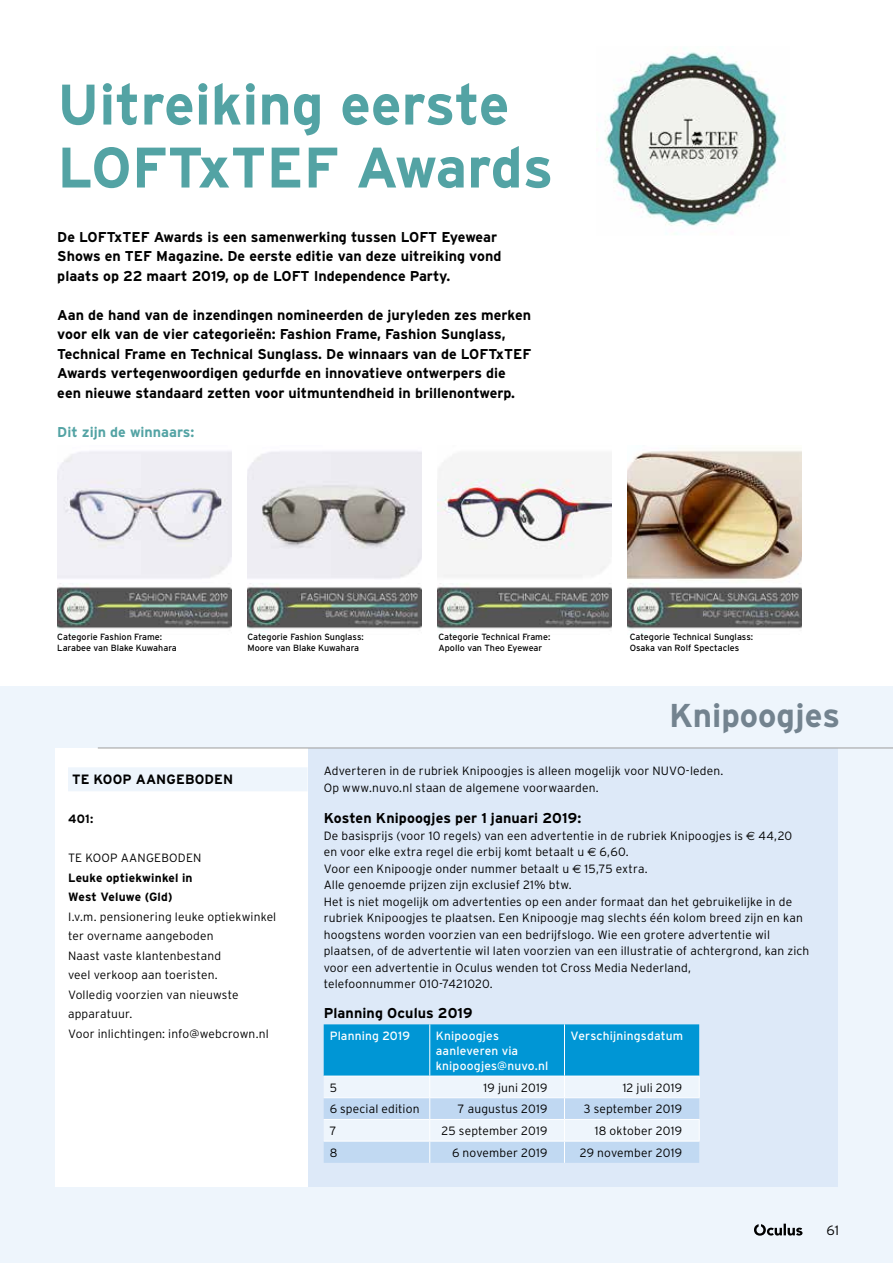
<style>
.page{position:relative;width:893px;height:1263px;background:#fff}
.page>*{position:absolute;margin:0;border:0;box-sizing:border-box;transform-origin:0 0}
.t1{font:700 57px/63px "Interstate";color:#53a3a4}
.t2{font:700 33px "Interstate";color:#73838f}
.t3{font:700 14.25px/19.5px "Interstate";color:#000}
.t4{font:700 14.25px "Interstate";color:#53a3a4}
.t5{font:700 13.5px "Interstate";letter-spacing:.01em;color:#000}
.t6{font:300 13.5px "Interstate";color:#000}
.t7{font:300 12px/16.5px "Interstate";letter-spacing:.015em;color:#000}
.t8{font:12px/15px "Interstate";letter-spacing:.015em;color:#fff}
.t9{font:700 12px/19.5px "Interstate";letter-spacing:.015em;color:#000}
.t10{font:9px/10.8px "Interstate";color:#000}
.s1{font-family:"Euro Sans Std";font-weight:400}
</style>
<div class="page">
<div style="left:0;top:687px;width:893px;height:576px;background:#eef5fc"></div>
<div style="left:55px;top:748px;width:783px;height:438px;background:#dde9f8"></div>
<svg style="left:324px;top:1024px;width:376px;height:139px;background:#89c9ea"></svg>
<hr style="left:324px;top:1141px;width:106px;height:1px;background:#fff">
<hr style="left:430px;top:1141px;width:134px;height:1px;background:#fff">
<hr style="left:564px;top:1141px;width:136px;height:1px;background:#fff">
<img style="left:57px;top:451px;width:174px;height:184px">
<img style="left:247px;top:451px;width:174px;height:184px">
<img style="left:437px;top:457px;width:174px;height:178px">
<img style="left:628px;top:450px;width:173px;height:185px">
<img style="left:605px;top:47px;width:180px;height:188px">
<div style="left:55px;top:748px;width:253px;height:438px;background:#fff"></div>
<div style="left:68px;top:767px;width:240px;height:24px;background:#eef5fc"></div>
<svg style="left:754px;top:1224px;width:48px;height:12px"></svg>
<hr style="left:98px;top:748px;width:795px;height:1px;background:#9d9d9c">
<h1 class="t1" style="left:57px;top:73px;width:498px">Uitreiking eerste<br>LOFTxTEF Awards</h1>
<p class="t3" style="left:57px;top:227px;width:446px">De LOFTxTEF Awards is een samenwerking tussen LOFT Eyewear<br>Shows en TEF Magazine. De eerste editie van deze uitreiking vond plaats op 22 maart 2019, op de LOFT Independence Party.</p>
<p class="t3" style="left:57px;top:305px;width:475px">Aan de hand van de inzendingen nomineerden de juryleden zes merken voor elk van de vier categorieën: Fashion Frame, Fashion Sunglass, Technical Frame en Technical Sunglass. De winnaars van de LOFTxTEF Awards vertegenwoordigen gedurfde en innovatieve ontwerpers die een nieuwe standaard zetten voor uitmuntendheid in brillenontwerp.</p>
<p class="t4" style="left:57px;top:424px;width:139px">Dit zijn de winnaars:</p>
<p class="t10" style="left:57px;top:632px;width:121px">Categorie Fashion Frame:<br>Larabee van Blake Kuwahara</p>
<p class="t10" style="left:247px;top:632px;width:118px">Categorie Fashion Sunglass:<br>Moore van Blake Kuwahara</p>
<p class="t10" style="left:438px;top:632px;width:113px">Categorie Technical Frame:<br>Apollo van Theo Eyewear</p>
<p class="t10" style="left:630px;top:632px;width:125px">Categorie Technical Sunglass:<br>Osaka van Rolf Spectacles</p>
<p class="t5" style="left:72px;top:772px;width:162px">TE KOOP AANGEBODEN</p>
<p class="t9" style="left:68px;top:809px;width:27px">401:</p>
<p class="t7" style="left:68px;top:850px;width:135px">TE KOOP AANGEBODEN</p>
<p class="t9" style="left:68px;top:868px;width:126px">Leuke optiekwinkel in<br>West Veluwe (Gld)</p>
<p class="t7" style="left:68px;top:907px;width:210px;line-height:19.5px">I.v.m. pensionering leuke optiekwinkel ter overname aangeboden<br>Naast vaste klantenbestand<br>veel verkoop aan toeristen.<br>Volledig voorzien van nieuwste apparatuur.<br>Voor inlichtingen: info@webcrown.nl</p>
<h2 class="t2" style="left:669px;top:697px;width:172px">Knipoogjes</h2>
<p class="t7" style="left:324px;top:761px;width:401px;line-height:17.2px">Adverteren in de rubriek Knipoogjes is alleen mogelijk voor NUVO-leden.<br>Op www.nuvo.nl staan de algemene voorwaarden.</p>
<p class="t3" style="left:324px;top:808px;width:259px">Kosten Knipoogjes per 1 januari 2019:</p>
<p class="t7" style="left:324px;top:827px;width:487px">De basisprijs (voor 10 regels) van een advertentie in de rubriek Knipoogjes is <span class="s1">€</span> 44,20<br>en voor elke extra regel die erbij komt betaalt u <span class="s1">€</span> 6,60.<br>Voor een Knipoogje onder nummer betaalt u <span class="s1">€</span> 15,75 extra.<br>Alle genoemde prijzen zijn exclusief 21% btw.<br>Het is niet mogelijk om advertenties op een ander formaat dan het gebruikelijke in de rubriek Knipoogjes te plaatsen. Een Knipoogje mag slechts één kolom breed zijn en kan hoogstens worden voorzien van een bedrijfslogo. Wie een grotere advertentie wil plaatsen, of de advertentie wil laten voorzien van een illustratie of achtergrond, kan zich voor een advertentie in Oculus wenden tot Cross Media Nederland,<br>telefoonnummer 010-7421020.</p>
<p class="t3" style="left:324px;top:1003px;width:150px">Planning Oculus 2019</p>
<p class="t8" style="left:330px;top:1028px;width:82px">Planning 2019</p>
<p class="t8" style="left:436px;top:1028px;width:114px">Knipoogjes aanleveren via knipoogjes@nuvo.nl</p>
<p class="t8" style="left:570px;top:1028px;width:114px">Verschijningsdatum</p>
<p class="t7" style="left:330px;top:1079px;width:9px">5</p>
<p class="t7" style="left:484px;top:1079px;width:65px">19 juni 2019</p>
<p class="t7" style="left:623px;top:1079px;width:61px">12 juli 2019</p>
<p class="t7" style="left:330px;top:1101px;width:91px">6 special edition</p>
<p class="t7" style="left:458px;top:1101px;width:91px">7 augustus 2019</p>
<p class="t7" style="left:584px;top:1101px;width:100px">3 september 2019</p>
<p class="t7" style="left:330px;top:1122px;width:8px">7</p>
<p class="t7" style="left:441px;top:1122px;width:107px">25 september 2019</p>
<p class="t7" style="left:595px;top:1122px;width:89px">18 oktober 2019</p>
<p class="t7" style="left:330px;top:1144px;width:9px">8</p>
<p class="t7" style="left:452px;top:1144px;width:97px">6 november 2019</p>
<p class="t7" style="left:580px;top:1144px;width:104px">29 november 2019</p>
<p class="t6" style="left:826px;top:1223px;width:14px">61</p>
</div>
